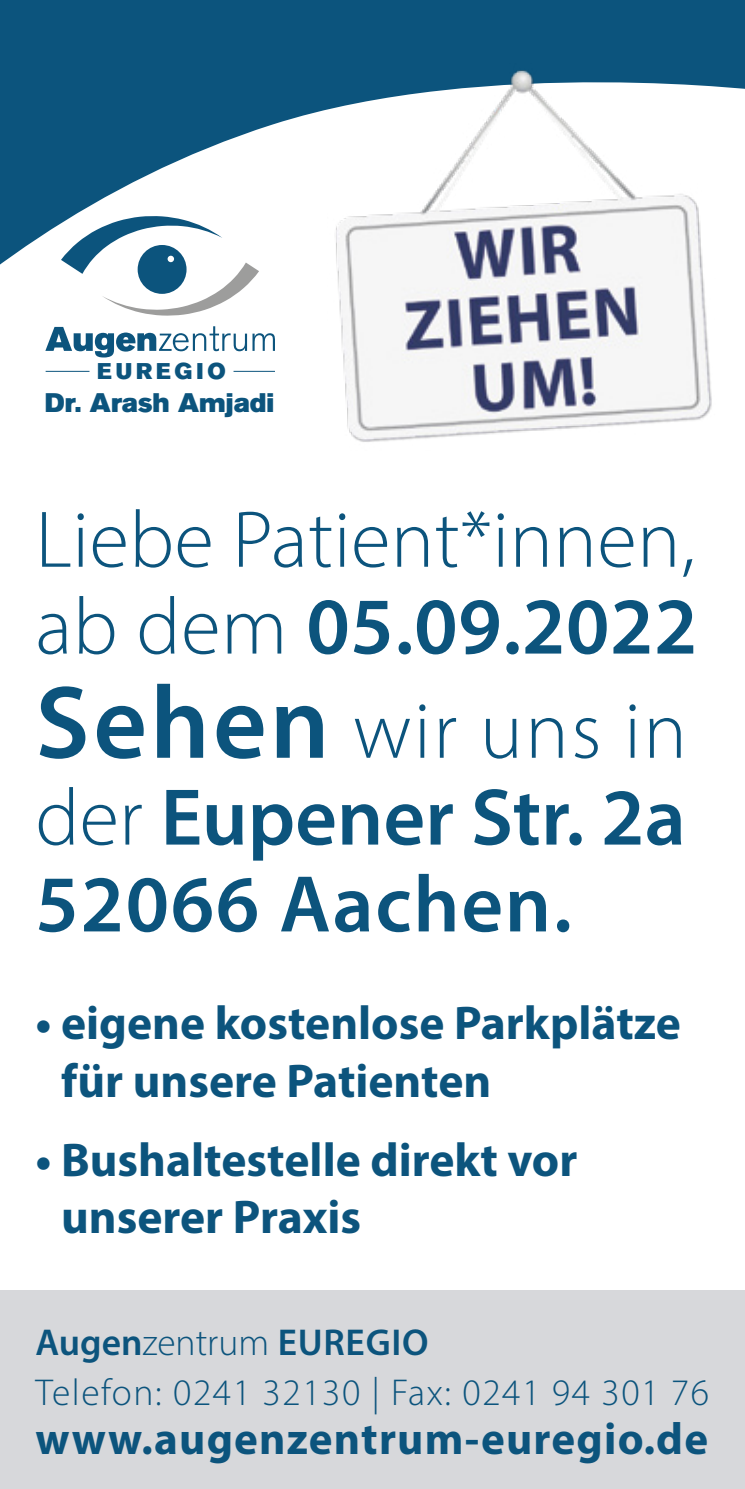
<style>
.page{position:relative;width:745px;height:1489px;background:#fff}
.page>*{position:absolute;margin:0;border:0;box-sizing:border-box;transform-origin:0 0}
.t1{font:600 81px/86.8px "Myriad Pro";letter-spacing:.01em;color:#0c547d}
.t2{font:300 81px/86.8px "Myriad Pro";letter-spacing:.005em;color:#0c547d}
.t3{font:700 47.5px/57.5px "Myriad Pro";color:#0c547d}
.t4{font:700 45px "Myriad Pro";letter-spacing:.025em;color:#0c547d}
.t5{font:300 37.5px "Myriad Pro";letter-spacing:.04em;color:#0c547d}
.t6{font:600 37.5px "Myriad Pro";letter-spacing:.02em;color:#0c547d}
.t7{font:26.75px "Akzidenz Grotesk Pro Super";color:#0c547d}
.t8{font:22.5px "Akzidenz Grotesk BQ Super";letter-spacing:.175em;color:#0c547d}
.s1{font-weight:600}
.s2{font-size:104.25px}
.s3{font-weight:300}
</style>
<div class="page">
<div style="left:0;top:1289px;width:744px;height:199px;background:#d7d8db"></div>
<svg style="left:0;top:0;width:744px;height:372px;fill:#0c547d"></svg>
<svg style="left:61px;top:216px;width:198px;height:100px"></svg>
<div style="left:137px;top:245px;width:49px;height:49px;background:#0c547d;border-radius:50%"></div>
<div style="left:167px;top:256px;width:7px;height:6px;background:#fff;border-radius:50%"></div>
<svg style="left:45px;top:326px;width:230px;height:31px"></svg>
<hr style="left:46px;top:371px;width:43px;height:1px;background:#0c547d">
<hr style="left:233px;top:371px;width:42px;height:1px;background:#0c547d">
<img style="left:327px;top:63px;width:393px;height:379px">
<p class="t8" style="left:97px;top:358px;width:130px">EUREGIO</p>
<p class="t7" style="left:45px;top:385px;width:231px">Dr. Arash Amjadi</p>
<p class="t2" style="left:35px;top:495px;width:663px">Liebe Patient*innen, ab dem <span class="s1">05.09.2022</span></p>
<p class="t1" style="left:35px;top:685px;width:652px"><span class="s2">Sehen</span> <span class="s3">wir uns in der</span> Eupener Str. 2a</p>
<p class="t1" style="left:35px;top:858px;width:537px">52066 Aachen.</p>
<p class="t3" style="left:61px;top:993px;width:621px;text-indent:-26px">• eigene kostenlose Parkplätze für unsere Patienten</p>
<p class="t3" style="left:61px;top:1129px;width:517px;text-indent:-26px">• Bushaltestelle direkt vor unserer Praxis</p>
<p class="t6" style="left:35px;top:1317px;width:394px">Augen<span class="s3">zentrum</span> EUREGIO</p>
<p class="t5" style="left:35px;top:1369px;width:674px">Telefon: 0241 32130 | Fax: 0241 94 301 76</p>
<p class="t4" style="left:35px;top:1408px;width:673px">www.augenzentrum-euregio.de</p>
</div>
